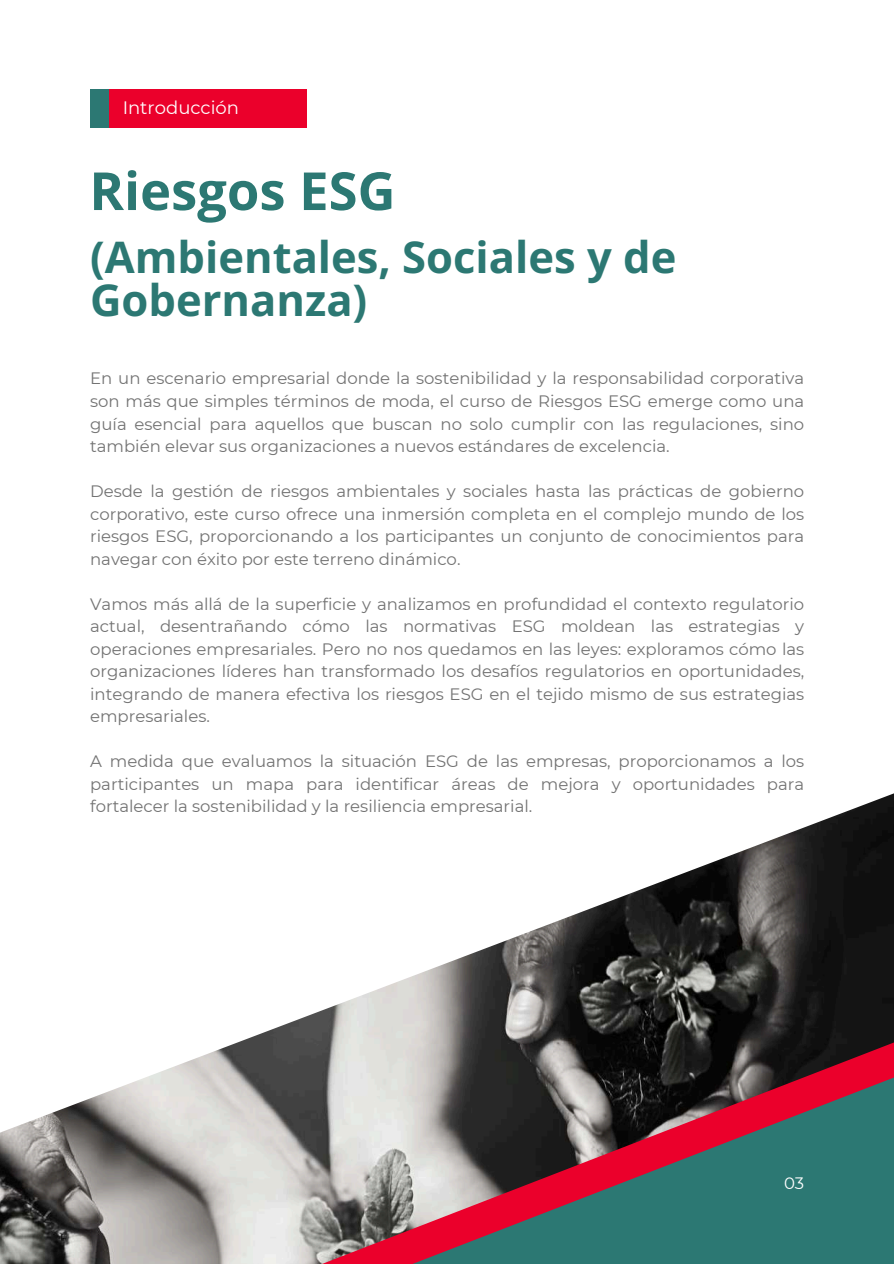
<style>
.page{position:relative;width:894px;height:1264px;background:#fff}
.page>*{position:absolute;margin:0;border:0;box-sizing:border-box;transform-origin:0 0}
.t1{font:700 52.5px "Open Sans";color:#2c7873}
.t2{font:700 43.5px/42.8px "Open Sans";color:#2c7873}
.t3{font:18px "Montserrat";color:#fff}
.t4{font:16.5px/22.5px "Montserrat";color:#737373;text-align:justify}
.t5{font:16.5px "Montserrat";color:#fff}
</style>
<div class="page">
<div style="left:90px;top:89px;width:25px;height:39px;background:#2c7873"></div>
<div style="left:109px;top:89px;width:198px;height:39px;background:#eb002b"></div>
<img style="left:571px;top:793px;width:322px;height:123px">
<svg style="left:0;top:916px;width:893px;height:347px"></svg>
<svg style="left:457px;top:1130px;width:436px;height:133px;background:#4e5e61"></svg>
<p class="t3" style="left:123px;top:96px;width:118px">Introducción</p>
<h1 class="t1" style="left:89px;top:154px;width:307px">Riesgos ESG</h1>
<h2 class="t2" style="left:90px;top:235px;width:587px">(Ambientales, Sociales y de<br>Gobernanza)</h2>
<p class="t4" style="left:90px;top:367px;width:715px">En un escenario empresarial donde la sostenibilidad y la responsabilidad corporativa son más que simples términos de moda, el curso de Riesgos ESG emerge como una guía esencial para aquellos que buscan no solo cumplir con las regulaciones, sino también elevar sus organizaciones a nuevos estándares de excelencia.</p>
<p class="t4" style="left:90px;top:480px;width:715px">Desde la gestión de riesgos ambientales y sociales hasta las prácticas de gobierno corporativo, este curso ofrece una inmersión completa en el complejo mundo de los riesgos ESG, proporcionando a los participantes un conjunto de conocimientos para navegar con éxito por este terreno dinámico.</p>
<p class="t4" style="left:90px;top:592px;width:715px">Vamos más allá de la superficie y analizamos en profundidad el contexto regulatorio actual, desentrañando cómo las normativas ESG moldean las estrategias y operaciones empresariales. Pero no nos quedamos en las leyes: exploramos cómo las organizaciones líderes han transformado los desafíos regulatorios en oportunidades, integrando de manera efectiva los riesgos ESG en el tejido mismo de sus estrategias empresariales.</p>
<p class="t4" style="left:90px;top:750px;width:715px">A medida que evaluamos la situación ESG de las empresas, proporcionamos a los participantes un mapa para identificar áreas de mejora y oportunidades para fortalecer la sostenibilidad y la resiliencia empresarial.</p>
<p class="t5" style="left:783px;top:1172px;width:22px">03</p>
</div>
